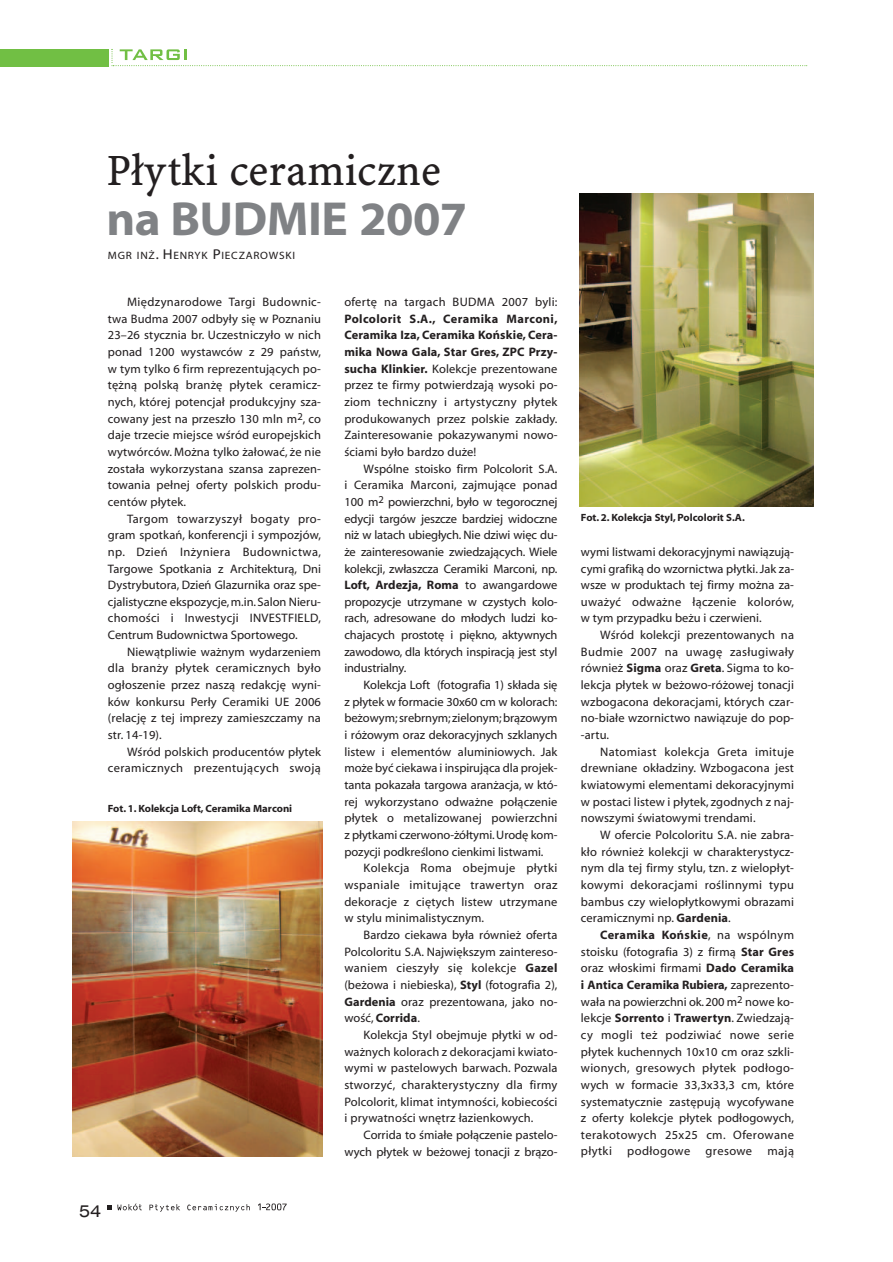
<style>
.page{position:relative;width:893px;height:1262px;background:#fff}
.page>*{position:absolute;margin:0;border:0;box-sizing:border-box;transform-origin:0 0}
.t1{font:48px "Myriad Bd Web CE";letter-spacing:-.01em;color:#808285}
.t2{font:45px "Minion Web CE";letter-spacing:-.01em;color:#231f20}
.t3{font:expanded 16.5px "Swiss 721 PL";color:#231f20}
.t4{font:12.3px/16.6px "Myriad Web CE";letter-spacing:.01em;color:#231f20;text-align:justify}
.t5{font:12.3px/16.6px "Myriad Bd Web CE";letter-spacing:.01em;color:#231f20;text-align:justify}
.t6{font:12.3px "Myriad Bd Web CE";letter-spacing:.03em;color:#231f20}
.t7{font:10.65px "Myriad Web CE";letter-spacing:.07em;color:#231f20}
.t8{font:10.5px "Myriad Bd Web CE";color:#231f20}
.s1{font-size:14.25px}
.s2{font-family:"Myriad Bd Web CE"}
.s3{font-family:"Myriad Web CE"}
</style>
<div class="page">
<div style="left:0;top:49px;width:109px;height:17px;background:#71bf44"></div>
<svg style="left:111px;top:49px;width:696px;height:17px"></svg>
<svg style="left:107px;top:1205px;width:4px;height:4px"></svg>
<svg style="left:117px;top:1203px;width:25px;height:7px"></svg>
<svg style="left:149px;top:1204px;width:31px;height:7px"></svg>
<svg style="left:187px;top:1204px;width:63px;height:7px"></svg>
<svg style="left:258px;top:1203px;width:29px;height:7px"></svg>
<img style="left:580px;top:193px;width:233px;height:314px">
<img style="left:72px;top:821px;width:250px;height:336px">
<h2 class="t2" style="left:106px;top:153px;width:336px">Płytki ceramiczne</h2>
<h1 class="t1" style="left:106px;top:200px;width:362px">na BUDMIE 2007</h1>
<p class="t7" style="left:108px;top:251px;width:189px">MGR INŻ<span class="s1">. H</span>ENRYK <span class="s1">P</span>IECZAROWSKI</p>
<p class="t4" style="left:108px;top:294px;width:215px;text-indent:19px">Międzynarodowe Targi Budownic&shy;twa Budma 2007 odbyły się w Poznaniu 23–26 stycznia br. Uczestniczyło w nich ponad 1200 wystawców z 29 państw, w tym tylko 6 firm reprezentujących po&shy;tężną polską branżę płytek ceramicz&shy;nych, której potencjał produkcyjny sza&shy;cowany jest na przeszło 130 mln m<sup>2</sup>, co daje trzecie miejsce wśród europejskich wytwórców. Można tylko żałować, że nie została wykorzystana szansa zaprezen&shy;towania pełnej oferty polskich produ&shy;centów płytek.</p>
<p class="t4" style="left:108px;top:511px;width:215px;text-indent:19px">Targom towarzyszył bogaty pro&shy;gram spotkań, konferencji i sympozjów, np. Dzień Inżyniera Budownictwa, Targowe Spotkania z Architekturą, Dni Dystrybutora, Dzień Glazurnika oraz spe&shy;cjalistyczne ekspozycje, m.in. Salon Nieru&shy;chomości i Inwestycji INVESTFIELD, Centrum Budownictwa Sportowego.</p>
<p class="t4" style="left:108px;top:644px;width:215px;text-indent:19px">Niewątpliwie ważnym wydarzeniem dla branży płytek ceramicznych było ogłoszenie przez naszą redakcję wyni&shy;ków konkursu Perły Ceramiki UE 2006 (relację z tej imprezy zamieszczamy na str. 14-19).</p>
<p class="t4" style="left:108px;top:744px;width:215px;text-align:right">Wśród polskich producentów płytek ceramicznych prezentujących swoją</p>
<p class="t8" style="left:108px;top:804px;width:186px">Fot. 1. Kolekcja Loft, Ceramika Marconi</p>
<h3 class="t3" style="left:79px;top:1205px;width:24px">54</h3>
<p class="t4" style="left:344px;top:294px;width:214px">ofertę na targach BUDMA 2007 byli:</p>
<p class="t5" style="left:344px;top:311px;width:215px">Polcolorit S.A., Ceramika Marconi, Ceramika Iza, Ceramika Końskie, Cera&shy;mika Nowa Gala, Star Gres, ZPC Przy-</p>
<p class="t4" style="left:344px;top:361px;width:215px"><span class="s2">sucha Klinkier.</span> Kolekcje prezentowane przez te firmy potwierdzają wysoki po&shy;ziom techniczny i artystyczny płytek produkowanych przez polskie zakłady.<br>Zainteresowanie pokazywanymi nowo&shy;ściami było bardzo duże!</p>
<p class="t4" style="left:344px;top:461px;width:215px;text-indent:19px">Wspólne stoisko firm Polcolorit S.A. i Ceramika Marconi, zajmujące ponad 100 m<sup>2</sup> powierzchni, było w tegorocznej edycji targów jeszcze bardziej widoczne niż w latach ubiegłych. Nie dziwi więc du&shy;że zainteresowanie zwiedzających. Wiele kolekcji, zwłaszcza Ceramiki Marconi, np.</p>
<p class="t5" style="left:344px;top:578px;width:215px">Loft, Ardezja, Roma <span class="s3">to awangardowe</span></p>
<p class="t4" style="left:344px;top:594px;width:215px">propozycje utrzymane w czystych kolo&shy;rach, adresowane do młodych ludzi ko&shy;chajacych prostotę i piękno, aktywnych zawodowo, dla których inspiracją jest styl industrialny.</p>
<p class="t4" style="left:344px;top:677px;width:215px;text-indent:19px">Kolekcja Loft (fotografia 1) składa się z płytek w formacie 30x60 cm w kolorach: beżowym; srebrnym; zielonym; brązowym i różowym oraz dekoracyjnych szklanych listew i elementów aluminiowych. Jak może być ciekawa i inspirująca dla projek&shy;tanta pokazała targowa aranżacja, w któ&shy;rej wykorzystano odważne połączenie płytek o metalizowanej powierzchni z płytkami czerwono-żółtymi. Urodę kom&shy;pozycji podkreślono cienkimi listwami.</p>
<p class="t4" style="left:344px;top:861px;width:215px;text-indent:19px">Kolekcja Roma obejmuje płytki wspaniale imitujące trawertyn oraz dekoracje z ciętych listew utrzymane w stylu minimalistycznym.</p>
<p class="t4" style="left:344px;top:927px;width:215px;text-indent:19px">Bardzo ciekawa była również oferta Polcoloritu S.A. Największym zaintereso&shy;waniem cieszyły się kolekcje <span class="s2">Gazel </span>(beżowa i niebieska), <span class="s2">Styl</span> (fotografia 2), <span class="s2">Gardenia</span> oraz prezentowana, jako no-</p>
<p class="t5" style="left:344px;top:1010px;width:77px"><span class="s3">wość,</span> Corrida<span class="s3">.</span></p>
<p class="t4" style="left:344px;top:1027px;width:215px;text-indent:19px">Kolekcja Styl obejmuje płytki w od&shy;ważnych kolorach z dekoracjami kwiato&shy;wymi w pastelowych barwach. Pozwala stworzyć, charakterystyczny dla firmy Polcolorit, klimat intymności, kobiecości i prywatności wnętrz łazienkowych.</p>
<p class="t4" style="left:344px;top:1127px;width:215px;text-align:right">Corrida to śmiałe połączenie pastelo&shy;wych płytek w beżowej tonacji z brązo-</p>
<p class="t8" style="left:581px;top:513px;width:165px">Fot. 2. Kolekcja Styl, Polcolorit S.A.</p>
<p class="t4" style="left:581px;top:544px;width:215px">wymi listwami dekoracyjnymi nawiązują&shy;cymi grafiką do wzornictwa płytki. Jak za&shy;wsze w produktach tej firmy można za&shy;uważyć odważne łączenie kolorów, w tym przypadku beżu i czerwieni.</p>
<p class="t4" style="left:581px;top:627px;width:215px;text-indent:19px">Wśród kolekcji prezentowanych na Budmie 2007 na uwagę zasługiwały również <span class="s2">Sigma</span> oraz <span class="s2">Greta</span>. Sigma to ko&shy;lekcja płytek w beżowo-różowej tonacji wzbogacona dekoracjami, których czar&shy;no-białe wzornictwo nawiązuje do pop--artu.</p>
<p class="t4" style="left:581px;top:744px;width:215px;text-indent:19px">Natomiast kolekcja Greta imituje drewniane okładziny. Wzbogacona jest kwiatowymi elementami dekoracyjnymi w postaci listew i płytek, zgodnych z naj&shy;nowszymi światowymi trendami.</p>
<p class="t4" style="left:581px;top:827px;width:215px;text-indent:19px">W ofercie Polcoloritu S.A. nie zabra&shy;kło również kolekcji w charakterystycz&shy;nym dla tej firmy stylu, tzn. z wielopłyt&shy;kowymi dekoracjami roślinnymi typu bambus czy wielopłytkowymi obrazami ceramicznymi np. <span class="s2">Gardenia</span>.</p>
<p class="t6" style="left:600px;top:930px;width:195px">Ceramika Końskie<span class="s3">, na wspólnym</span></p>
<p class="t4" style="left:581px;top:944px;width:215px">stoisku (fotografia 3) z firmą <span class="s2">Star Gres </span>oraz włoskimi firmami <span class="s2">Dado Ceramika</span></p>
<p class="t5" style="left:581px;top:977px;width:215px">i Antica Ceramika Rubiera, <span class="s3">zaprezento-</span></p>
<p class="t4" style="left:581px;top:994px;width:215px">wała na powierzchni ok. 200 m<sup>2</sup> nowe ko&shy;lekcje <span class="s2">Sorrento</span> i <span class="s2">Trawertyn</span>. Zwiedzają&shy;cy mogli też podziwiać nowe serie płytek kuchennych 10x10 cm oraz szkli&shy;wionych, gresowych płytek podłogo&shy;wych w formacie 33,3x33,3 cm, które systematycznie zastępują wycofywane z oferty kolekcje płytek podłogowych, terakotowych 25x25 cm. Oferowane płytki podłogowe gresowe mają</p>
</div>
